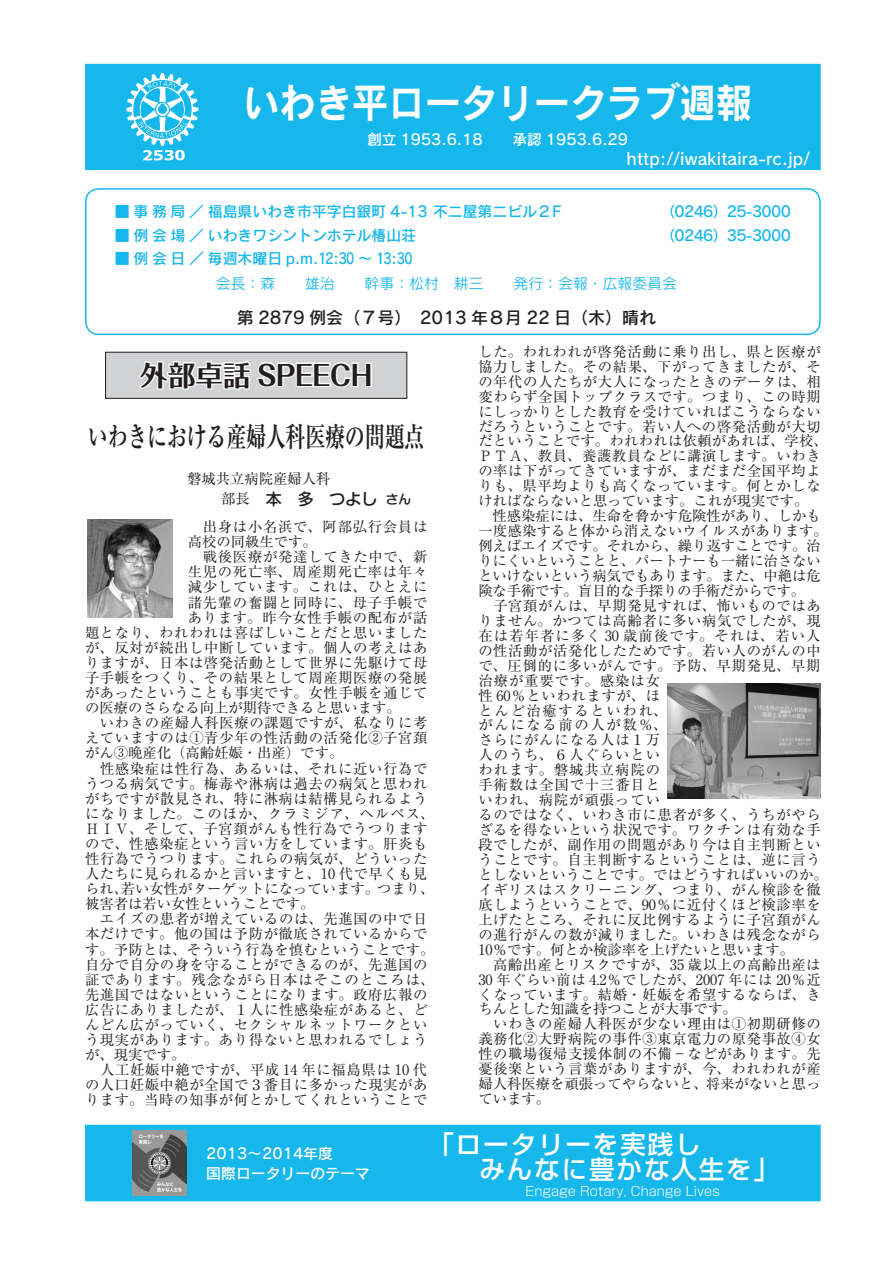
<style>
.page{position:relative;width:893px;height:1263px;background:#fff}
.page>*{position:absolute;margin:0;border:0;box-sizing:border-box;transform-origin:0 0}
.t1{font:40.35px "Rodin Pro B";color:#fff;scale:.9 1}
.t2{font:700 27.6px "Ryumin Pr 6";letter-spacing:-.02em;color:#231f20;scale:.73 1}
.t3{font:700 27.6px "Folk Pro";color:#231f20}
.t4{font:500 25.5px/25px "Shin Go Pr 6 N";letter-spacing:.075em;color:#fff}
.t5{font:16.95px "Rodin Pro DB";color:#231f20}
.t6{font:16.5px "Rodin Pro DB";letter-spacing:.01em;color:#fff}
.t7{font:500 15.9px "Shin M Go Pr 6 N";color:#231f20}
.t8{font:14.85px "Rodin Pro DB";color:#16b7eb}
.t9{font:14.85px/19.2px "Rodin Pro DB";color:#fff}
.t10{font:14.85px "Rodin Pro M";color:#16b7eb}
.t11{font:14.85px/23.4px "Rodin Pro DB";letter-spacing:-.05em;color:#16b7eb}
.t12{font:14.4px "Ryumin Pr 6 N";color:#231f20}
.t13{font:14.25px/15px "Ryumin Pr 6 N";letter-spacing:.04em;color:#231f20}
.t14{font:14.25px "Ryumin Pr 6 N";color:#231f20}
.t15{font:14.25px "Ryumin Pr 6 N";letter-spacing:.02em;color:#231f20}
.t16{font:14.25px "Ryumin Pr 6 N";letter-spacing:.075em;color:#231f20}
.t17{font:14.25px "Ryumin Pr 6 N";letter-spacing:.07em;color:#231f20}
.t18{font:300 12.75px "Shin Go Pr 6 N";color:#fff}
.s1{font-size:12.75px}
</style>
<div class="page">
<div style="left:85px;top:64px;width:736px;height:106px;background:#16b7eb"></div>
<div style="left:85px;top:1125px;width:736px;height:76px;background:#16b7eb"></div>
<div style="left:85px;top:188px;width:736px;height:147px;border:1px solid #16b7eb;border-radius:13px"></div>
<img style="left:126px;top:73px;width:73px;height:88px">
<img style="left:132px;top:1130px;width:55px;height:66px">
<div style="left:106px;top:352px;width:301px;height:46px;background:#d1d2d4"></div>
<svg style="left:139px;top:360px;width:233px;height:30px"></svg>
<div style="left:105px;top:352px;width:302px;height:47px;border:1px solid #231f20"></div>
<img style="left:88px;top:519px;width:85px;height:98px">
<img style="left:667px;top:684px;width:153px;height:114px">
<h1 class="t1" style="left:243px;top:76px;width:567px">いわき平ロータリークラブ週報</h1>
<p class="t9" style="left:367px;top:129px;width:263px">創立 1953.6.18　　承認 1953.6.29</p>
<p class="t8" style="left:115px;top:202px;width:448px">■ 事務局／福島県いわき市平字白銀町 4-13 不二屋第二ビル２F</p>
<p class="t8" style="left:115px;top:225px;width:303px">■ 例会場／いわきワシントンホテル椿山荘</p>
<p class="t8" style="left:115px;top:248px;width:299px">■ 例会日／毎週木曜日 p.m.12:30 ～ 13:30</p>
<p class="t6" style="left:627px;top:147px;width:185px">http://iwakitaira-rc.jp/</p>
<p class="t11" style="left:660px;top:199px;width:132px">（0246）25-3000（0246）35-3000</p>
<p class="t10" style="left:216px;top:274px;width:463px">会長：森　　雄治　　幹事：松村　耕三　　発行：会報・広報委員会</p>
<p class="t5" style="left:237px;top:306px;width:421px">第 2879 例会（７号）　2013 年８月 22 日（木）晴れ</p>
<h2 class="t3" style="left:140px;top:352px;width:234px">外部卓話 SPEECH</h2>
<h2 class="t2" style="left:88px;top:415px;width:462px">いわきにおける産婦人科医療の問題点</h2>
<p class="t12" style="left:187px;top:467px;width:145px">磐城共立病院産婦人科</p>
<p class="t7" style="left:266px;top:486px;width:147px">本　多　つよし <span class="s1">さん</span></p>
<p class="t12" style="left:221px;top:488px;width:30px">部長</p>
<p class="t13" style="left:203px;top:518px;width:226px">出身は小名浜で、阿部弘行会員は</p>
<p class="t14" style="left:188px;top:531px;width:131px">高校の同級生です。</p>
<p class="t13" style="left:188px;top:549px;width:241px">　戦後医療が発達してきた中で、新</p>
<p class="t13" style="left:188px;top:564px;width:241px">生児の死亡率、周産期死亡率は年々</p>
<p class="t13" style="left:188px;top:579px;width:241px">減少しています。これは、ひとえに</p>
<p class="t13" style="left:188px;top:594px;width:241px">諸先輩の奮闘と同時に、母子手帳で</p>
<p class="t13" style="left:188px;top:609px;width:241px">あります。昨今女性手帳の配布が話</p>
<p class="t13" style="left:85px;top:624px;width:344px">題となり、われわれは喜ばしいことだと思いました</p>
<p class="t13" style="left:85px;top:639px;width:344px">が、反対が続出し中断しています。個人の考えはあ</p>
<p class="t13" style="left:85px;top:654px;width:344px">りますが、日本は啓発活動として世界に先駆けて母</p>
<p class="t13" style="left:85px;top:669px;width:344px">子手帳をつくり、その結果として周産期医療の発展</p>
<p class="t13" style="left:85px;top:684px;width:344px">があったということも事実です。女性手帳を通じて</p>
<p class="t14" style="left:85px;top:697px;width:317px">の医療のさらなる向上が期待できると思います。</p>
<p class="t13" style="left:85px;top:715px;width:344px">　いわきの産婦人科医療の課題ですが、私なりに考</p>
<p class="t13" style="left:85px;top:730px;width:344px">えていますのは①青少年の性活動の活発化②子宮頚</p>
<p class="t14" style="left:85px;top:742px;width:260px">がん③晩産化（高齢妊娠・出産）です。</p>
<p class="t13" style="left:85px;top:760px;width:344px">　性感染症は性行為、あるいは、それに近い行為で</p>
<p class="t13" style="left:85px;top:775px;width:344px">うつる病気です。梅毒や淋病は過去の病気と思われ</p>
<p class="t13" style="left:85px;top:790px;width:344px">がちですが散見され、特に淋病は結構見られるよう</p>
<p class="t16" style="left:85px;top:802px;width:351px">になりました。このほか、クラミジア、ヘルペス、</p>
<p class="t13" style="left:85px;top:820px;width:344px">ＨＩＶ、そして、子宮頚がんも性行為でうつります</p>
<p class="t13" style="left:85px;top:835px;width:344px">ので、性感染症という言い方をしています。肝炎も</p>
<p class="t13" style="left:85px;top:850px;width:344px">性行為でうつります。これらの病気が、どういった</p>
<p class="t13" style="left:85px;top:865px;width:344px">人たちに見られるかと言いますと、10 代で早くも見</p>
<p class="t14" style="left:85px;top:878px;width:351px">られ、若い女性がターゲットになっています。つまり、</p>
<p class="t14" style="left:85px;top:893px;width:231px">被害者は若い女性ということです。</p>
<p class="t13" style="left:85px;top:911px;width:344px">　エイズの患者が増えているのは、先進国の中で日</p>
<p class="t13" style="left:85px;top:926px;width:344px">本だけです。他の国は予防が徹底されているからで</p>
<p class="t15" style="left:85px;top:938px;width:351px">す。予防とは、そういう行為を慎むということです。</p>
<p class="t13" style="left:85px;top:956px;width:344px">自分で自分の身を守ることができるのが、先進国の</p>
<p class="t17" style="left:85px;top:968px;width:351px">証であります。残念ながら日本はそこのところは、</p>
<p class="t13" style="left:85px;top:986px;width:344px">先進国ではないということになります。政府広報の</p>
<p class="t13" style="left:85px;top:1001px;width:344px">広告にありましたが、１人に性感染症があると、ど</p>
<p class="t13" style="left:85px;top:1016px;width:344px">んどん広がっていく、セクシャルネットワークとい</p>
<p class="t13" style="left:85px;top:1031px;width:344px">う現実があります。あり得ないと思われるでしょう</p>
<p class="t13" style="left:85px;top:1046px;width:102px">が、現実です。</p>
<p class="t13" style="left:85px;top:1062px;width:344px">　人工妊娠中絶ですが、平成 14 年に福島県は 10 代</p>
<p class="t13" style="left:85px;top:1077px;width:344px">の人口妊娠中絶が全国で３番目に多かった現実があ</p>
<p class="t13" style="left:85px;top:1092px;width:344px">ります。当時の知事が何とかしてくれということで</p>
<p class="t9" style="left:206px;top:1143px;width:165px">2013～2014年度<br>国際ロータリーのテーマ</p>
<p class="t13" style="left:478px;top:343px;width:351px">した。われわれが啓発活動に乗り出し、県と医療が協力しました。その結果、下がってきましたが、その年代の人たちが大人になったときのデータは、相変わらず全国トップクラスです。つまり、この時期にしっかりとした教育を受けていればこうならないだろうということです。若い人への啓発活動が大切だということです。われわれは依頼があれば、学校、<br>ＰＴＡ、教員、養護教員などに講演します。いわきの率は下がってきていますが、まだまだ全国平均よりも、県平均よりも高くなっています。何とかしなければならないと思っています。これが現実です。<br>　性感染症には、生命を脅かす危険性があり、しかも一度感染すると体から消えないウイルスがあります。例えばエイズです。それから、繰り返すことです。治りにくいということと、パートナーも一緒に治さないといけないという病気でもあります。また、中絶は危険な手術です。盲目的な手探りの手術だからです。<br>　子宮頚がんは、早期発見すれば、怖いものではありません。かつては高齢者に多い病気でしたが、現在は若年者に多く 30 歳前後です。それは、若い人の性活動が活発化したためです。若い人のがんの中で、圧倒的に多いがんです。予防、早期発見、早期治療が重要です。感染は女<br>性 60％といわれますが、ほ<br>とんど治癒するといわれ、<br>がんになる前の人が数％、<br>さらにがんになる人は１万<br>人のうち、６人ぐらいとい<br>われます。磐城共立病院の<br>手術数は全国で十三番目と<br>いわれ、病院が頑張ってい<br>るのではなく、いわき市に患者が多く、うちがやらざるを得ないという状況です。ワクチンは有効な手段でしたが、副作用の問題があり今は自主判断ということです。自主判断するということは、逆に言うとしないということです。ではどうすればいいのか。イギリスはスクリーニング、つまり、がん検診を徹底しようということで、90％に近付くほど検診率を上げたところ、それに反比例するように子宮頚がんの進行がんの数が減りました。いわきは残念ながら<br>10％です。何とか検診率を上げたいと思います。<br>　高齢出産とリスクですが、35 歳以上の高齢出産は<br>30 年ぐらい前は 4.2％でしたが、2007 年には 20％近くなっています。結婚・妊娠を希望するならば、きちんとした知識を持つことが大事です。<br>　いわきの産婦人科医が少ない理由は①初期研修の義務化②大野病院の事件③東京電力の原発事故④女性の職場復帰支援体制の不備－などがあります。先憂後楽という言葉がありますが、今、われわれが産婦人科医療を頑張ってやらないと、将来がないと思っています。</p>
<h3 class="t4" style="left:441px;top:1130px;width:340px;text-indent:-13px">「ロータリーを実践し<br>　みんなに豊かな人生を」</h3>
<p class="t18" style="left:526px;top:1180px;width:196px">Engage Rotary, Change Lives</p>
</div>
